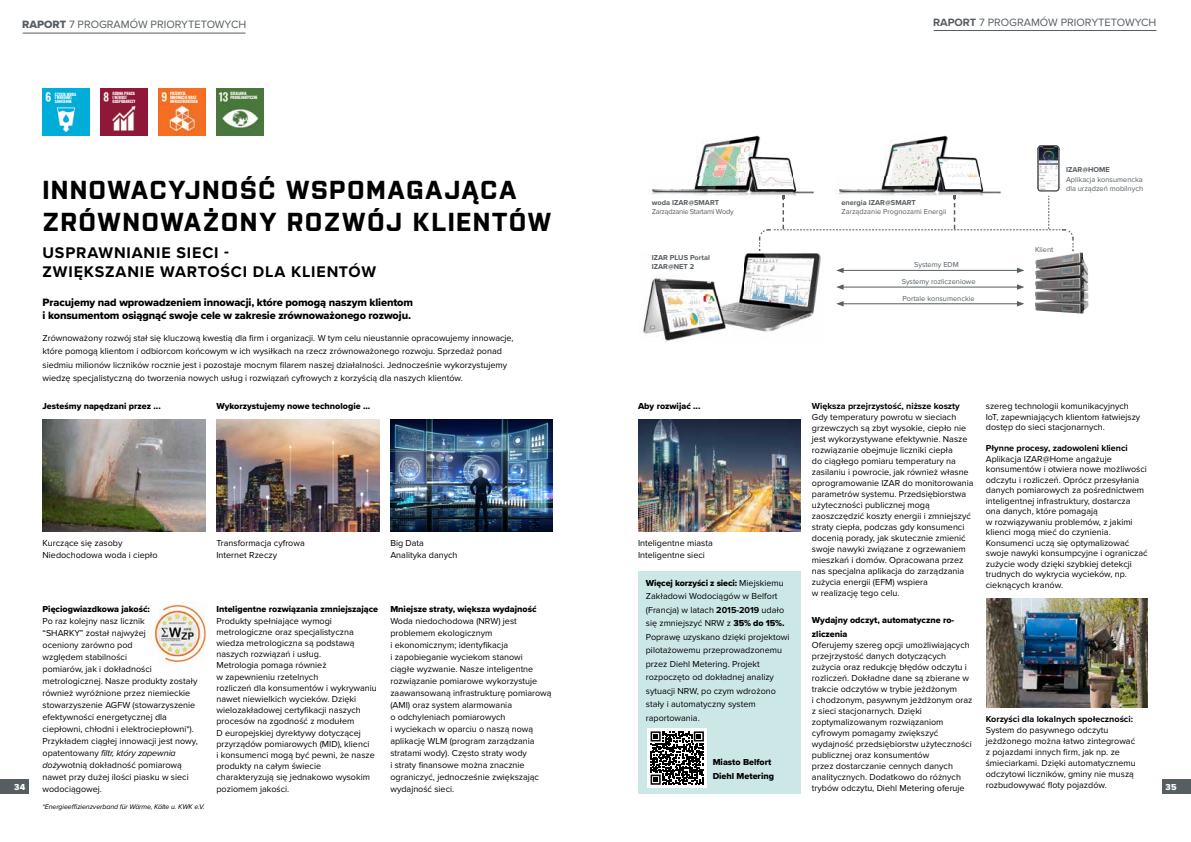
<style>
.page{position:relative;width:1191px;height:842px;background:#fff}
.page>*{position:absolute;margin:0;border:0;box-sizing:border-box;transform-origin:0 0}
.t1{font:700 26px/31.7px "Purista";letter-spacing:.055em;color:#000}
.t2{font:700 16px/19px "Proxima Nova";letter-spacing:.05em;color:#000}
.t3{font:11px/13.5px "Proxima Nova Extrabld";letter-spacing:-.01em;color:#000}
.t4{font:11px "Proxima Nova";color:#565e61}
.t5{font:9px/11px "Proxima Nova";color:#000}
.t6{font:9px/13.5px "Proxima Nova Extrabld";color:#000}
.t7{font:700 9px "Proxima Nova";color:#000}
.t8{font:9px "Proxima Nova Extrabld";color:#fff}
.t9{font:7.4px/8.9px "Proxima Nova";color:#565e61}
.t10{font:700 7.4px/9.7px "Proxima Nova";color:#565e61}
.t11{font:7.4px "Proxima Nova";letter-spacing:-.04em;color:#565e61}
.t12{font:italic 7px "Proxima Nova";letter-spacing:-.01em;color:#000}
.t13{font:700 4px/3.7px "Oswald";letter-spacing:-.03em;color:#fff}
.s1{font-family:"Proxima Nova Extrabld"}
.s2{font-weight:700}
.s3{font-family:"Proxima Nova"}
.s4{font-style:italic}
</style>
<div class="page">
<img style="left:148px;top:602px;width:58px;height:64px">
<div style="left:0;top:780px;width:28px;height:14px;background:#565e61"></div>
<div style="left:1162px;top:780px;width:29px;height:14px;background:#565e61"></div>
<hr style="left:23px;top:33px;width:222px;height:1px;background:#565e61">
<div style="left:638px;top:571px;width:162px;height:223px;background:#cce8e6"></div>
<img style="left:986px;top:599px;width:161px;height:108px">
<svg style="left:1020px;top:599px;width:3px;height:34px"></svg>
<svg style="left:1030px;top:599px;width:3px;height:13px"></svg>
<img style="left:43px;top:419px;width:162px;height:112px">
<img style="left:216px;top:419px;width:163px;height:112px">
<img style="left:390px;top:419px;width:163px;height:112px">
<img style="left:638px;top:419px;width:162px;height:112px">
<hr style="left:841px;top:270px;width:178px;height:1px;background:#565e61">
<svg style="left:836px;top:268px;width:7px;height:5px"></svg>
<svg style="left:1017px;top:268px;width:7px;height:5px"></svg>
<hr style="left:841px;top:287px;width:178px;height:1px;background:#565e61">
<svg style="left:836px;top:284px;width:7px;height:6px"></svg>
<svg style="left:1017px;top:284px;width:7px;height:6px"></svg>
<hr style="left:841px;top:303px;width:178px;height:1px;background:#565e61">
<svg style="left:836px;top:301px;width:7px;height:5px"></svg>
<svg style="left:1017px;top:301px;width:7px;height:5px"></svg>
<img style="left:642px;top:252px;width:179px;height:89px">
<img style="left:1035px;top:252px;width:53px;height:61px">
<img style="left:893px;top:135px;width:55px;height:10px">
<img style="left:651px;top:135px;width:110px;height:61px">
<svg style="left:759px;top:145px;width:314px;height:106px"></svg>
<img style="left:43px;top:89px;width:46px;height:46px">
<img style="left:100px;top:89px;width:47px;height:46px">
<img style="left:158px;top:89px;width:47px;height:46px">
<img style="left:216px;top:89px;width:47px;height:46px">
<div style="left:647px;top:728px;width:60px;height:59px;background:#fff"></div>
<svg style="left:650px;top:731px;width:54px;height:54px"></svg>
<hr style="left:933px;top:30px;width:223px;height:1px;background:#565e61">
<p class="t4" style="left:22px;top:18px;width:226px"><span class="s1">RAPORT</span> 7 PROGRAMÓW PRIORYTETOWYCH</p>
<p class="t13" style="left:55px;top:92px;width:23px">CZYSTA WODA<br>I WARUNKI<br>SANITARNE</p>
<p class="t13" style="left:112px;top:92px;width:24px">GODNA PRACA<br>I WZROST<br>GOSPODARCZY</p>
<p class="t13" style="left:170px;top:92px;width:29px">PRZEMYSŁ<br>INNOWACJE ORAZ<br>INFRASTRUKTURA</p>
<p class="t13" style="left:230px;top:92px;width:29px">DZIAŁANIA<br>PROKLIMATYCZNE</p>
<h1 class="t1" style="left:43px;top:172px;width:510px">INNOWACYJNOŚĆ WSPOMAGAJĄCA<br>ZRÓWNOWAŻONY ROZWÓJ KLIENTÓW</h1>
<h2 class="t2" style="left:43px;top:242px;width:335px">USPRAWNIANIE SIECI -<br>ZWIĘKSZANIE WARTOŚCI DLA KLIENTÓW</h2>
<p class="t3" style="left:43px;top:295px;width:372px">Pracujemy nad wprowadzeniem innowacji, które pomogą naszym klientom i konsumentom osiągnąć swoje cele w zakresie zrównoważonego rozwoju.</p>
<p class="t5" style="left:43px;top:331px;width:473px;line-height:13.5px">Zrównoważony rozwój stał się kluczową kwestią dla firm i organizacji. W tym celu nieustannie opracowujemy innowacje, które pomogą klientom i odbiorcom końcowym w ich wysiłkach na rzecz zrównoważonego rozwoju. Sprzedaż ponad siedmiu milionów liczników rocznie jest i pozostaje mocnym filarem naszej działalności. Jednocześnie wykorzystujemy wiedzę specjalistyczną do tworzenia nowych usług i rozwiązań cyfrowych z korzyścią dla naszych klientów.</p>
<p class="t10" style="left:652px;top:197px;width:69px">woda IZAR@SMART</p>
<p class="t11" style="left:652px;top:208px;width:83px">Zarządzanie Startami Wody</p>
<p class="t10" style="left:652px;top:252px;width:60px">IZAR PLUS Portal<br>IZAR@NET 2</p>
<p class="t4" style="left:933px;top:16px;width:225px"><span class="s2">RAPORT</span> 7 PROGRAMÓW PRIORYTETOWYCH</p>
<p class="t10" style="left:841px;top:197px;width:76px">energia IZAR@SMART</p>
<p class="t9" style="left:841px;top:208px;width:106px">Zarządzanie Prognozami Energii</p>
<p class="t9" style="left:914px;top:260px;width:46px">Systemy EDM</p>
<p class="t9" style="left:901px;top:277px;width:75px">Systemy rozliczeniowe</p>
<p class="t9" style="left:902px;top:294px;width:74px">Portale konsumenckie</p>
<p class="t10" style="left:1066px;top:165px;width:45px">IZAR@HOME</p>
<p class="t9" style="left:1066px;top:175px;width:79px">Aplikacja konsumencka dla urządzeń mobilnych</p>
<p class="t9" style="left:1035px;top:245px;width:20px">Klient</p>
<p class="t6" style="left:43px;top:399px;width:120px">Jesteśmy napędzani przez ...</p>
<p class="t6" style="left:216px;top:399px;width:155px">Wykorzystujemy nowe technologie ...</p>
<p class="t6" style="left:638px;top:399px;width:64px">Aby rozwijać ...</p>
<p class="t7" style="left:812px;top:400px;width:149px">Większa przejrzystość, niższe koszty</p>
<p class="t5" style="left:812px;top:412px;width:163px">Gdy temperatury powrotu w sieciach grzewczych są zbyt wysokie, ciepło nie jest wykorzystywane efektywnie. Nasze rozwiązanie obejmuje liczniki ciepła<br>do ciągłego pomiaru temperatury na zasilaniu i powrocie, jak również własne oprogramowanie IZAR do monitorowania parametrów systemu. Przedsiębiorstwa użyteczności publicznej mogą zaoszczędzić koszty energii i zmniejszyć straty ciepła, podczas gdy konsumenci docenią porady, jak skutecznie zmienić swoje nawyki związane z ogrzewaniem mieszkań i domów. Opracowana przez nas specjalna aplikacja do zarządzania zużycia energii (EFM) wspiera<br>w realizację tego celu.</p>
<p class="t6" style="left:812px;top:613px;width:144px">Wydajny odczyt, automatyczne ro&shy;zliczenia</p>
<p class="t5" style="left:812px;top:639px;width:162px">Oferujemy szereg opcji umożliwiających przejrzystość danych dotyczących zużycia oraz redukcję błędów odczytu i rozliczeń. Dokładne dane są zbierane w trakcie odczytów w trybie jeżdżonym<br>i chodzonym, pasywnym jeżdżonym oraz z sieci stacjonarnych. Dzięki zoptymalizowanym rozwiązaniom cyfrowym pomagamy zwiększyć wydajność przedsiębiorstw użyteczności publicznej oraz konsumentów<br>przez dostarczanie cennych danych analitycznych. Dodatkowo do różnych trybów odczytu, Diehl Metering oferuje</p>
<p class="t5" style="left:985px;top:401px;width:156px;line-height:10.5px">szereg technologii komunikacyjnych<br>IoT, zapewniających klientom łatwiejszy dostęp do sieci stacjonarnych.</p>
<p class="t7" style="left:985px;top:442px;width:143px">Płynne procesy, zadowoleni klienci</p>
<p class="t5" style="left:985px;top:454px;width:163px;line-height:10.5px">Aplikacja IZAR@Home angażuje konsumentów i otwiera nowe możliwości odczytu i rozliczeń. Oprócz przesyłania danych pomiarowych za pośrednictwem inteligentnej infrastruktury, dostarcza ona danych, które pomagają<br>w rozwiązywaniu problemów, z jakimi klienci mogą mieć do czynienia.<br>Konsumenci uczą się optymalizować swoje nawyki konsumpcyjne i ograniczać zużycie wody dzięki szybkiej detekcji trudnych do wykrycia wycieków, np. cieknących kranów.</p>
<p class="t5" style="left:43px;top:537px;width:117px;line-height:12px">Kurczące się zasoby<br>Niedochodowa woda i ciepło</p>
<p class="t5" style="left:216px;top:537px;width:90px;line-height:12px">Transformacja cyfrowa<br>Internet Rzeczy</p>
<p class="t5" style="left:390px;top:537px;width:69px;line-height:12px">Big Data<br>Analityka danych</p>
<p class="t5" style="left:638px;top:537px;width:76px;line-height:12px">Inteligentne miasta<br>Inteligentne sieci</p>
<p class="t6" style="left:646px;top:576px;width:139px">Więcej korzyści z sieci: <span class="s3">Miejskiemu</span></p>
<p class="t5" style="left:646px;top:590px;width:145px;line-height:13.5px">Zakładowi Wodociągów w Belfort (Francja) w latach <span class="s2">2015-2019</span> udało się zmniejszyć NRW z <span class="s1">35% do 15%.<br></span>Poprawę uzyskano dzięki projektowi pilotażowemu przeprowadzonemu przez Diehl Metering. Projekt rozpoczęto od dokładnej analizy sytuacji NRW, po czym wdrożono stały i automatyczny system raportowania.</p>
<p class="t6" style="left:390px;top:602px;width:148px">Mniejsze straty, większa wydajność</p>
<p class="t5" style="left:390px;top:615px;width:163px;line-height:12px">Woda niedochodowa (NRW) jest problemem ekologicznym<br>i ekonomicznym; identyfikacja<br>i zapobieganie wyciekom stanowi<br>ciągłe wyzwanie. Nasze inteligentne rozwiązanie pomiarowe wykorzystuje zaawansowaną infrastrukturę pomiarową (AMI) oraz system alarmowania<br>o odchyleniach pomiarowych<br>i wyciekach w oparciu o naszą nową aplikację WLM (program zarządzania stratami wody). Często straty wody<br>i straty finansowe można znacznie ograniczyć, jednocześnie zwiększając wydajność sieci.</p>
<p class="t6" style="left:43px;top:602px;width:109px">Pięciogwiazdkowa jakość:</p>
<p class="t5" style="left:43px;top:615px;width:157px;line-height:12px">Po raz kolejny nasz licznik<br>“SHARKY” został najwyżej<br>oceniony zarówno pod<br>względem stabilności<br>pomiarów, jak i dokładności metrologicznej. Nasze produkty zostały również wyróżnione przez niemieckie stowarzyszenie AGFW (stowarzyszenie efektywności energetycznej dla ciepłowni, chłodni i elektrociepłowni*).<br>Przykładem ciągłej innowacji jest nowy, opatentowany <span class="s4">filtr, który zapewnia doży</span>wotnią dokładność pomiarową nawet przy dużej ilości piasku w sieci wodociągowej.</p>
<p class="t12" style="left:43px;top:802px;width:164px">*Energieeffizienzverband für Wärme, Kälte u. KWK e.V.</p>
<p class="t6" style="left:216px;top:602px;width:163px">Inteligentne rozwiązania zmniejszające</p>
<p class="t5" style="left:216px;top:615px;width:162px">Produkty spełniające wymogi metrologiczne oraz specjalistyczna wiedza metrologiczna są podstawą naszych rozwiązań i usług.<br>Metrologia pomaga również<br>w zapewnieniu rzetelnych<br>rozliczeń dla konsumentów i wykrywaniu nawet niewielkich wycieków. Dzięki wielozakładowej certyfikacji naszych procesów na zgodność z modułem<br>D europejskiej dyrektywy dotyczącej przyrządów pomiarowych (MID), klienci<br>i konsumenci mogą być pewni, że nasze produkty na całym świecie charakteryzują się jednakowo wysokim poziomem jakości.</p>
<p class="t7" style="left:985px;top:712px;width:149px">Korzyści dla lokalnych społeczności:</p>
<p class="t5" style="left:985px;top:724px;width:151px">System do pasywnego odczytu jeżdżonego można łatwo zintegrować z pojazdami innych firm, jak np. ze śmieciarkami. Dzięki automatycznemu odczytowi liczników, gminy nie muszą rozbudowywać floty pojazdów.</p>
<p class="t6" style="left:712px;top:755px;width:63px">Miasto Belfort<br>Diehl Metering</p>
<p class="t8" style="left:14px;top:780px;width:13px">34</p>
<p class="t8" style="left:1165px;top:780px;width:13px">35</p>
</div>
